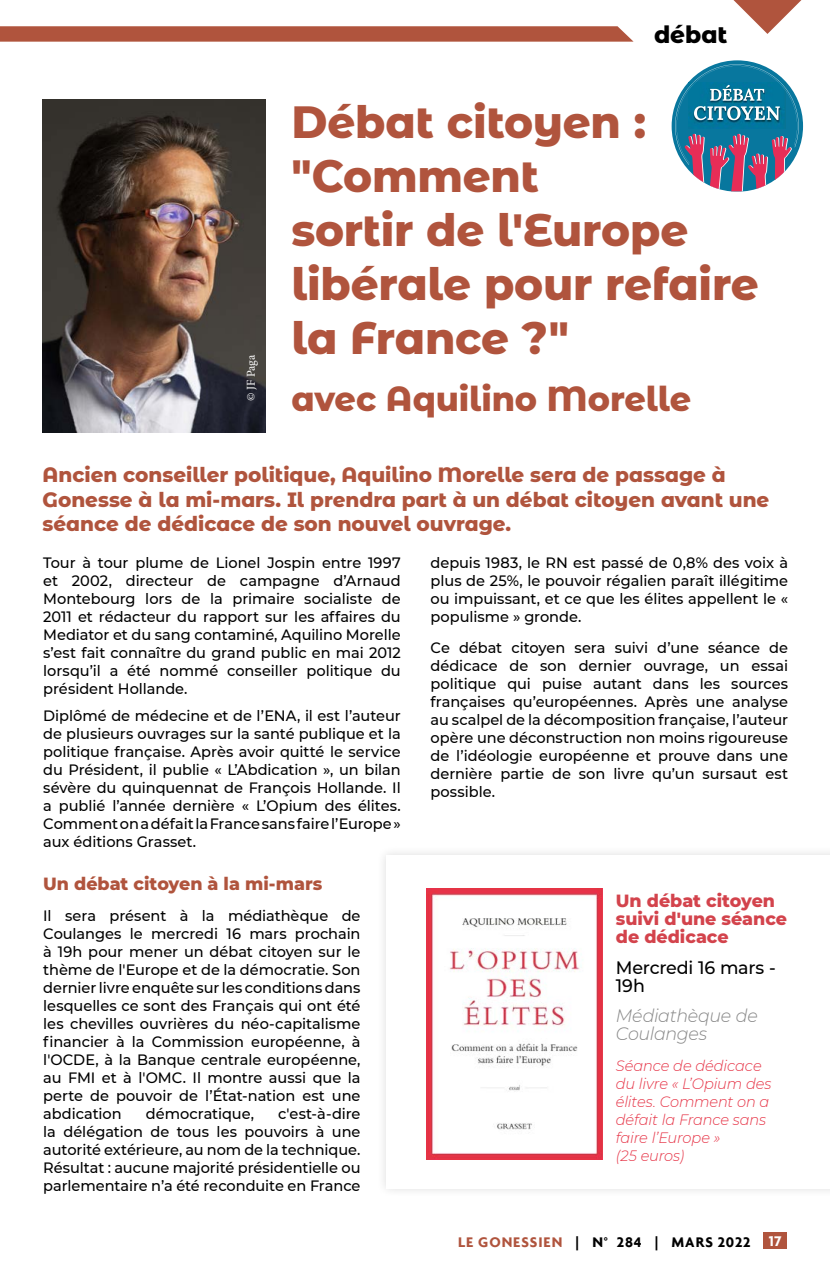
<style>
.page{position:relative;width:830px;height:1276px;background:#fff}
.page>*{position:absolute;margin:0;border:0;box-sizing:border-box;transform-origin:0 0}
.t1{font:800 45px/54px "Montserrat Alternates";letter-spacing:-.005em;color:#b0543d}
.t2{font:800 34.5px "Montserrat Alternates";letter-spacing:-.005em;color:#b0543d}
.t3{font:800 24px "Montserrat Alternates";color:#000}
.t4{font:800 20.55px/24.8px "Montserrat Alternates";color:#b0543d}
.t5{font:800 18px/18px "Montserrat";color:#d3434c}
.t6{font:800 18px "Montserrat";color:#b0543d}
.t7{font:italic 300 18px/18px "Montserrat";letter-spacing:-.015em;color:#878787}
.t8{font:500 18px/18px "Montserrat";letter-spacing:-.01em;color:#000}
.t9{font:500 15px/18px "Montserrat";letter-spacing:-.005em;color:#000;text-align:justify}
.t10{font:italic 300 15px/18px "Montserrat";letter-spacing:-.01em;color:#e63346}
.t11{font:700 15px "Agenda";letter-spacing:.065em;color:#000}
.t12{font:12px "Minion Pro";letter-spacing:-.005em;color:#fff}
.s1{color:#b0543d}
.s2{color:#fff}
</style>
<div class="page">
<svg style="left:733px;top:0;width:68px;height:34px"></svg>
<svg style="left:0;top:26px;width:633px;height:16px;background:#b35c46"></svg>
<div style="left:763px;top:1231px;width:23px;height:17px;background:#b0543d"></div>
<img style="left:42px;top:99px;width:223px;height:333px">
<svg style="left:674px;top:64px;width:124px;height:127px"></svg>
<div style="left:375px;top:844px;width:454px;height:354px;background:#fbfbfb"></div>
<div style="left:386px;top:855px;width:443px;height:333px;background:#fff"></div>
<img style="left:426px;top:888px;width:175px;height:271px">
<p class="t12" style="left:243px;top:401px;width:48px;rotate:-90deg">© JF Paga</p>
<h3 class="t3" style="left:653px;top:17px;width:75px">débat</h3>
<h1 class="t1" style="left:291px;top:93px;width:469px">Débat citoyen : "Comment<br>sortir de l'Europe libérale pour refaire la France ?"</h1>
<h2 class="t2" style="left:291px;top:374px;width:401px">avec Aquilino Morelle</h2>
<h3 class="t4" style="left:43px;top:461px;width:728px">Ancien conseiller politique, Aquilino Morelle sera de passage à<br>Gonesse à la mi-mars. Il prendra part à un débat citoyen avant une séance de dédicace de son nouvel ouvrage.</h3>
<p class="t9" style="left:43px;top:553px;width:359px">Tour à tour plume de Lionel Jospin entre 1997 et 2002, directeur de campagne d’Arnaud Montebourg lors de la primaire socialiste de 2011 et rédacteur du rapport sur les affaires du Mediator et du sang contaminé, Aquilino Morelle s’est fait connaître du grand public en mai 2012 lorsqu’il a été nommé conseiller politique du président Hollande.</p>
<p class="t9" style="left:43px;top:706px;width:359px">Diplômé de médecine et de l’ENA, il est l’auteur de plusieurs ouvrages sur la santé publique et la politique française. Après avoir quitté le service du Président, il publie « L’Abdication », un bilan sévère du quinquennat de François Hollande. Il a publié l’année dernière « L’Opium des élites.<br>Comment on a défait la France sans faire l’Europe » aux éditions Grasset.</p>
<p class="t6" style="left:43px;top:870px;width:280px">Un débat citoyen à la mi-mars</p>
<p class="t9" style="left:43px;top:906px;width:319px">Il sera présent à la médiathèque de Coulanges le mercredi 16 mars prochain à 19h pour mener un débat citoyen sur le thème de l'Europe et de la démocratie. Son dernier livre enquête sur les conditions dans lesquelles ce sont des Français qui ont été les chevilles ouvrières du néo-capitalisme financier à la Commission européenne, à l'OCDE, à la Banque centrale européenne, au FMI et à l'OMC. Il montre aussi que la perte de pouvoir de l’État-nation est une abdication</p>
<p class="t9" style="left:430px;top:553px;width:359px">depuis 1983, le RN est passé de 0,8% des voix à plus de 25%, le pouvoir régalien paraît illégitime ou impuissant, et ce que les élites appellent le « populisme » gronde.</p>
<p class="t9" style="left:430px;top:638px;width:359px">Ce débat citoyen sera suivi d’une séance de dédicace de son dernier ouvrage, un essai politique qui puise autant dans les sources françaises qu’européennes. Après une analyse au scalpel de la décomposition française, l’auteur opère une déconstruction non moins rigoureuse de l’idéologie européenne et prouve dans une dernière partie de son livre qu’un sursaut est possible.</p>
<p class="t5" style="left:615px;top:890px;width:173px">Un débat citoyen suivi d'une séance de dédicace</p>
<p class="t8" style="left:615px;top:957px;width:161px">Mercredi 16 mars -<br>19h</p>
<p class="t7" style="left:615px;top:1006px;width:143px">Médiathèque de<br>Coulanges</p>
<p class="t10" style="left:615px;top:1056px;width:157px">Séance de dédicace du livre « L’Opium des élites. Comment on a défait la France sans faire l’Europe »<br>(25 euros)</p>
<p class="t9" style="left:43px;top:1104px;width:319px;text-indent:235px">c'est-à-dire la délégation de tous les pouvoirs à une autorité extérieure, au nom de la technique.<br>Résultat : aucune majorité présidentielle ou parlementaire n’a été reconduite en France</p>
<p class="t9" style="left:146px;top:1104px;width:110px">démocratique,</p>
<p class="t11" style="left:458px;top:1233px;width:325px"><span class="s1">LE GONESSIEN</span> | N° 284 | MARS 2022 <span class="s2">17</span></p>
</div>
